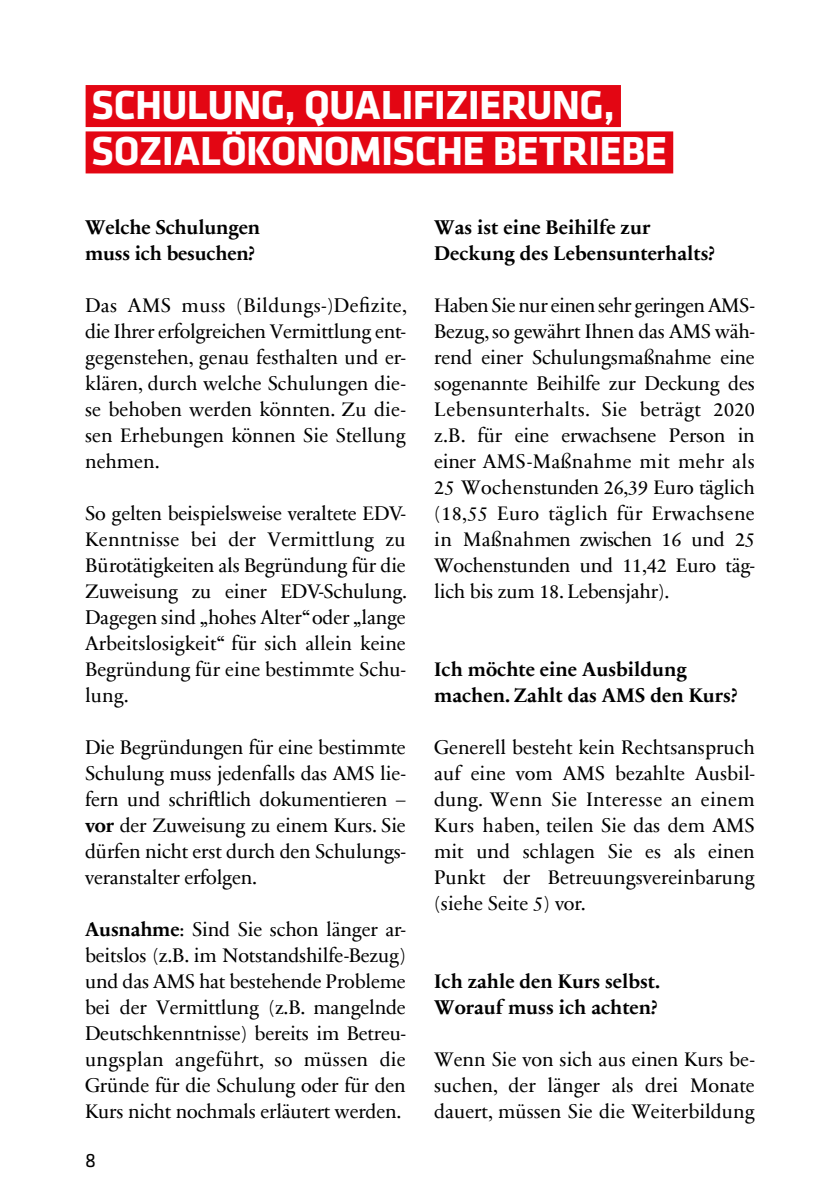
<style>
.page{position:relative;width:840px;height:1191px;background:#fff}
.page>*{position:absolute;margin:0;border:0;box-sizing:border-box;transform-origin:0 0}
.t1{font:700 42px/46.4px "Klavika Basic";letter-spacing:-.015em;color:#fff}
.t2{font:20px/26px "Sabon Next Com";color:#000;text-align:justify}
.t3{font:700 20px/26px "Sabon Next Com";color:#000}
.t4{font:20px "Klavika Basic";color:#000}
.s1{font-weight:700}
</style>
<div class="page">
<div style="left:86px;top:85px;width:534px;height:42px;background:#e30613"></div>
<div style="left:86px;top:131px;width:586px;height:42px;background:#e30613"></div>
<h1 class="t1" style="left:91px;top:80px;width:577px">SCHULUNG, QUALIFIZIERUNG,<br>SOZIALÖKONOMISCHE BETRIEBE</h1>
<p class="t3" style="left:85px;top:213px;width:176px">Welche Schulungen muss ich besuchen?</p>
<p class="t2" style="left:85px;top:291px;width:323px">Das AMS muss (Bildungs-)Defizite, die Ihrer erfolgreichen Vermittlung ent&shy;gegenstehen, genau festhalten und er&shy;klären, durch welche Schulungen die&shy;se behoben werden könnten. Zu die&shy;sen Erhebungen können Sie Stellung nehmen.</p>
<p class="t2" style="left:85px;top:499px;width:323px">So gelten beispielsweise veraltete EDV-Kenntnisse bei der Vermittlung zu Bürotätigkeiten als Begründung für die Zuweisung zu einer EDV-Schulung.<br>Dagegen sind „hohes Alter“ oder „lange Arbeitslosigkeit“ für sich allein keine Begründung für eine bestimmte Schu&shy;lung.</p>
<p class="t2" style="left:85px;top:733px;width:322px">Die Begründungen für eine bestimmte Schulung muss jedenfalls das AMS lie&shy;fern und schriftlich dokumentieren – <span class="s1">vor</span> der Zuweisung zu einem Kurs. Sie dürfen nicht erst durch den Schulungs&shy;veranstalter erfolgen.</p>
<p class="t2" style="left:85px;top:915px;width:322px"><span class="s1">Ausnahme</span>: Sind Sie schon länger ar&shy;beitslos (z.B. im Notstandshilfe-Bezug) und das AMS hat bestehende Probleme bei der Vermittlung (z.B. mangelnde Deutschkenntnisse) bereits im Betreu&shy;ungsplan angeführt, so müssen die Gründe für die Schulung oder für den Kurs nicht nochmals erläutert werden.</p>
<p class="t4" style="left:85px;top:1147px;width:12px">8</p>
<p class="t3" style="left:434px;top:213px;width:282px">Was ist eine Beihilfe zur<br>Deckung des Lebensunterhalts?</p>
<p class="t2" style="left:434px;top:291px;width:322px">Haben Sie nur einen sehr geringen AMS-Bezug, so gewährt Ihnen das AMS wäh&shy;rend einer Schulungsmaßnahme eine sogenannte Beihilfe zur Deckung des Lebensunterhalts. Sie beträgt 2020 z.B. für eine erwachsene Person in einer AMS-Maßnahme mit mehr als 25 Wochenstunden 26,39 Euro täglich (18,55 Euro täglich für Erwachsene in Maßnahmen zwischen 16 und 25<br>Wochenstunden und 11,42 Euro täg&shy;lich bis zum 18. Lebensjahr).</p>
<p class="t3" style="left:434px;top:655px;width:304px">Ich möchte eine Ausbildung machen. Zahlt das AMS den Kurs?</p>
<p class="t2" style="left:434px;top:733px;width:322px">Generell besteht kein Rechtsanspruch auf eine vom AMS bezahlte Ausbil&shy;dung. Wenn Sie Interesse an einem Kurs haben, teilen Sie das dem AMS mit und schlagen Sie es als einen Punkt der Betreuungsvereinbarung (siehe Seite 5) vor.</p>
<p class="t3" style="left:434px;top:967px;width:227px">Ich zahle den Kurs selbst.<br>Worauf muss ich achten?</p>
<p class="t2" style="left:434px;top:1045px;width:322px">Wenn Sie von sich aus einen Kurs be&shy;suchen, der länger als drei Monate dauert, müssen Sie die Weiterbildung</p>
</div>
